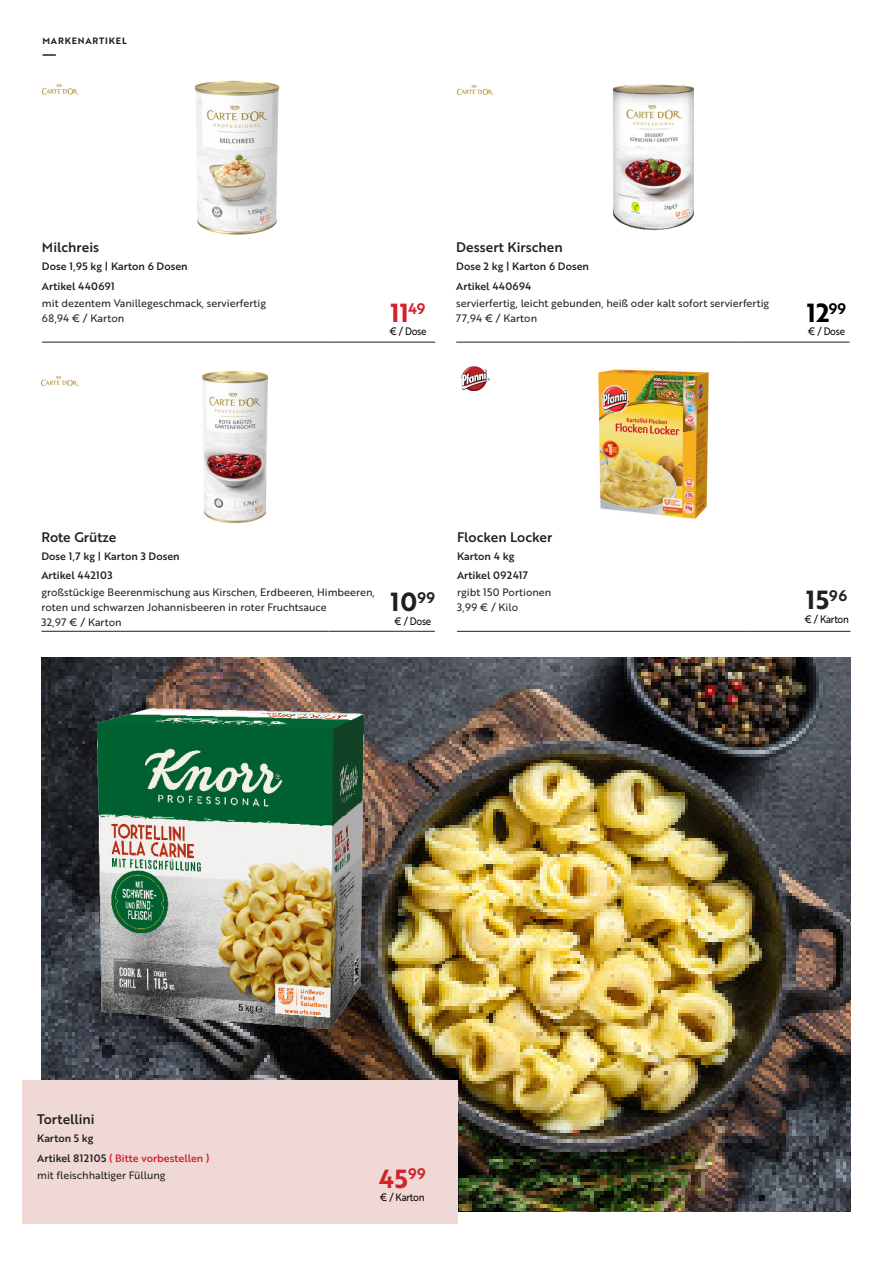
<style>
.page{position:relative;width:893px;height:1263px;background:#fff}
.page>*{position:absolute;margin:0;border:0;box-sizing:border-box;transform-origin:0 0}
.t1{font:25.5px "Brother 1816 Bold";color:#d1232a}
.t2{font:25.5px "Brother 1816 Bold";color:#231f20}
.t3{font:25.5px "Brother 1816 Bold";color:#000}
.t4{font:13.5px "Brother 1816 Medium";color:#231f20}
.t5{font:10.5px "Brother 1816 Regular";color:#231f20}
.t6{font:10.5px "Brother 1816 Medium";color:#231f20}
.t7{font:10.5px "Brother 1816 Regular";letter-spacing:-.03em;color:#000;scale:.9 1}
.t8{font:10.5px "Brother 1816 Medium";color:#d1232a}
.t9{font:10.5px "Brother 1816 Medium";letter-spacing:.025em;color:#231f20}
.t10{font:9px "Brother 1816 Bold";letter-spacing:.09em;color:#231f20}
.s1{color:#231f20}
</style>
<div class="page">
<svg style="left:43px;top:54px;width:13px;height:2px"></svg>
<img style="left:598px;top:369px;width:111px;height:150px">
<img style="left:462px;top:366px;width:28px;height:25px">
<img style="left:612px;top:84px;width:82px;height:146px">
<hr style="left:456px;top:342px;width:287px;height:1px;background:#231f20">
<hr style="left:743px;top:342px;width:107px;height:1px;background:#231f20">
<img style="left:195px;top:81px;width:84px;height:154px">
<img style="left:41px;top:84px;width:38px;height:11px">
<hr style="left:42px;top:342px;width:287px;height:1px;background:#231f20">
<hr style="left:329px;top:342px;width:106px;height:1px;background:#231f20">
<img style="left:202px;top:371px;width:66px;height:152px">
<hr style="left:41px;top:631px;width:287px;height:1px;background:#231f20">
<hr style="left:328px;top:631px;width:107px;height:1px;background:#231f20">
<img style="left:41px;top:657px;width:809px;height:554px">
<div style="left:22px;top:1080px;width:436px;height:144px;background:#efd8d6"></div>
<img style="left:98px;top:708px;width:265px;height:320px">
<hr style="left:457px;top:631px;width:287px;height:1px;background:#231f20">
<hr style="left:744px;top:631px;width:106px;height:1px;background:#231f20">
<img style="left:456px;top:85px;width:38px;height:11px">
<img style="left:41px;top:376px;width:38px;height:11px">
<p class="t10" style="left:43px;top:34px;width:86px">MARKENARTIKEL</p>
<p class="t4" style="left:42px;top:237px;width:59px">Milchreis</p>
<p class="t6" style="left:42px;top:259px;width:147px">Dose 1,95 kg | Karton 6 Dosen</p>
<p class="t9" style="left:42px;top:278px;width:74px">Artikel 440691</p>
<p class="t5" style="left:42px;top:296px;width:226px">mit dezentem Vanillegeschmack, servierfertig</p>
<p class="t5" style="left:42px;top:311px;width:84px">68,94 € / Karton</p>
<p class="t3" style="left:807px;top:293px;width:41px">12<sup>99</sup></p>
<p class="t7" style="left:808px;top:324px;width:43px">€ / Dose</p>
<p class="t4" style="left:456px;top:237px;width:108px">Dessert Kirschen</p>
<p class="t6" style="left:456px;top:259px;width:134px">Dose 2 kg | Karton 6 Dosen</p>
<p class="t6" style="left:456px;top:278px;width:77px">Artikel 440694</p>
<p class="t5" style="left:456px;top:296px;width:314px">servierfertig, leicht gebunden, heiß oder kalt sofort servierfertig</p>
<p class="t5" style="left:456px;top:311px;width:82px">77,94 € / Karton</p>
<p class="t1" style="left:391px;top:293px;width:36px">11<sup>49</sup></p>
<p class="t7" style="left:389px;top:324px;width:43px">€ / Dose</p>
<p class="t4" style="left:41px;top:526px;width:76px">Rote Grütze</p>
<p class="t6" style="left:41px;top:548px;width:140px">Dose 1,7 kg | Karton 3 Dosen</p>
<p class="t6" style="left:41px;top:567px;width:73px">Artikel 442103</p>
<p class="t5" style="left:41px;top:585px;width:335px">großstückige Beerenmischung aus Kirschen, Erdbeeren, Himbeeren,</p>
<p class="t5" style="left:41px;top:600px;width:287px">roten und schwarzen Johannisbeeren in roter Fruchtsauce</p>
<p class="t5" style="left:41px;top:615px;width:82px">32,97 € / Karton</p>
<p class="t2" style="left:390px;top:583px;width:46px">10<sup>99</sup></p>
<p class="t7" style="left:394px;top:613px;width:43px">€ / Dose</p>
<p class="t4" style="left:457px;top:526px;width:97px">Flocken Locker</p>
<p class="t6" style="left:457px;top:548px;width:59px">Karton 4 kg</p>
<p class="t6" style="left:457px;top:567px;width:73px">Artikel 092417</p>
<p class="t5" style="left:457px;top:585px;width:96px">rgibt 150 Portionen</p>
<p class="t5" style="left:457px;top:600px;width:63px">3,99 € / Kilo</p>
<p class="t4" style="left:37px;top:1109px;width:59px">Tortellini</p>
<p class="t6" style="left:37px;top:1131px;width:58px">Karton 5 kg</p>
<p class="t8" style="left:37px;top:1150px;width:174px"><span class="s1">Artikel 812105</span> ( Bitte vorbestellen )</p>
<p class="t5" style="left:37px;top:1167px;width:130px">mit fleischhaltiger Füllung</p>
<p class="t1" style="left:379px;top:1159px;width:49px">45<sup>99</sup></p>
<p class="t7" style="left:380px;top:1190px;width:51px">€ / Karton</p>
<p class="t2" style="left:806px;top:581px;width:43px">15<sup>96</sup></p>
<p class="t7" style="left:804px;top:611px;width:51px">€ / Karton</p>
</div>
